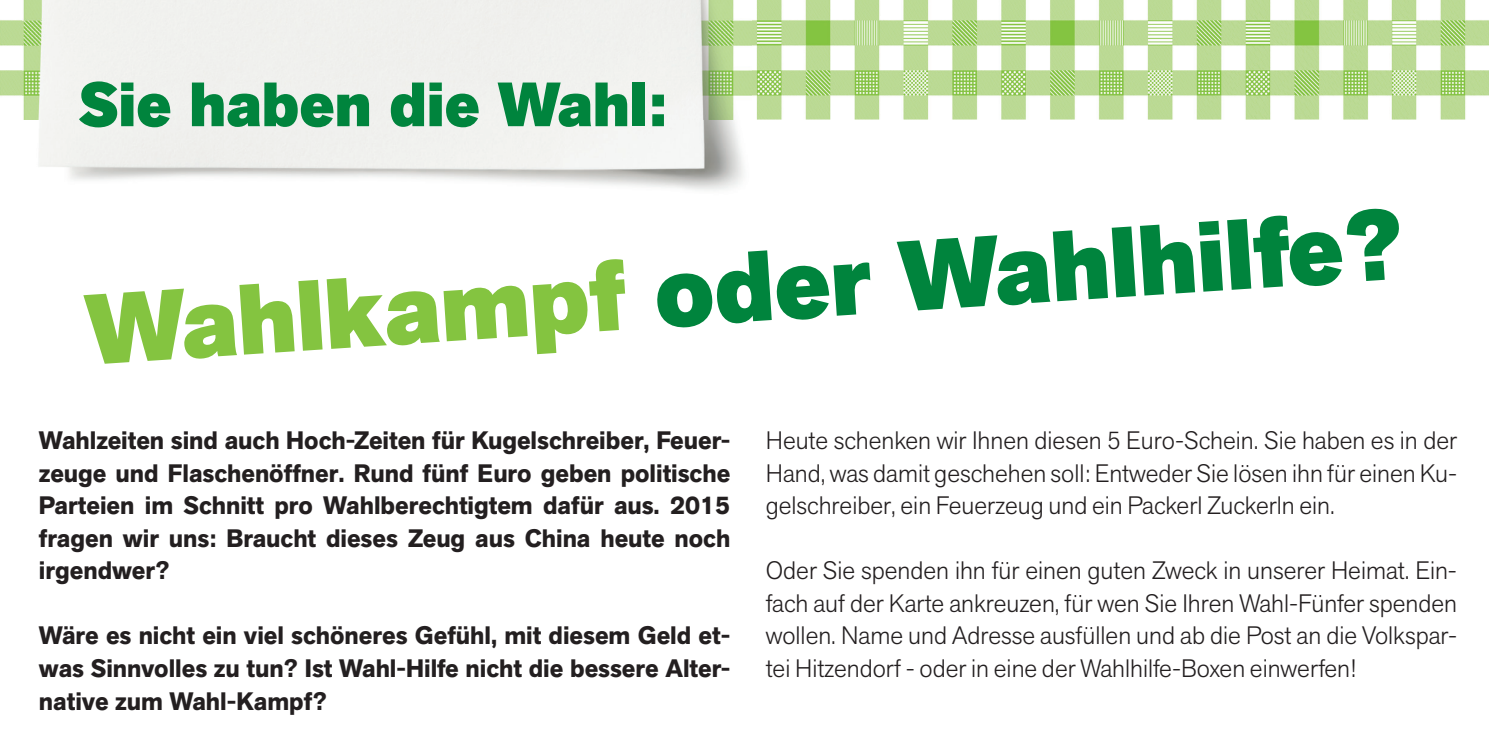
<style>
.page{position:relative;width:1489px;height:745px;background:#fff}
.page>*{position:absolute;margin:0;border:0;box-sizing:border-box;transform-origin:0 0}
.t1{font:800 98.75px "Akzid Grtsk Next";color:#00843d}
.t2{font:800 61.75px "Akzid Grtsk Next";color:#00843d}
.t3{font:300 25px/32.5px "Akzid Grtsk Next";color:#231f20;text-align:justify}
.t4{font:700 25px/32.5px "Akzid Grtsk Next";color:#231f20;text-align:justify}
.s1{color:#84c440}
</style>
<div class="page">
<img style="left:0;top:0;width:1488px;height:119px">
<img style="left:22px;top:0;width:730px;height:190px">
<h2 class="t2" style="left:79px;top:64px;width:589px">Sie haben die Wahl:</h2>
<h1 class="t1" style="left:81px;top:270px;width:1321px;rotate:-4deg"><span class="s1">Wahlkampf</span> oder Wahlhilfe?</h1>
<p class="t4" style="left:39px;top:424px;width:692px">Wahlzeiten sind auch Hoch-Zeiten für Kugelschreiber, Feuer&shy;zeuge und Flaschenöffner. Rund fünf Euro geben politische Parteien im Schnitt pro Wahlberechtigtem dafür aus. 2015 fragen wir uns: Braucht dieses Zeug aus China heute noch irgendwer?</p>
<p class="t4" style="left:39px;top:619px;width:692px">Wäre es nicht ein viel schöneres Gefühl, mit diesem Geld et&shy;was Sinnvolles zu tun? Ist Wahl-Hilfe nicht die bessere Alter&shy;native zum Wahl-Kampf?</p>
<p class="t3" style="left:765px;top:423px;width:693px">Heute schenken wir Ihnen diesen 5 Euro-Schein. Sie haben es in der Hand, was damit geschehen soll: Entweder Sie lösen ihn fü r einen Ku&shy;gelschreiber, ein Feuerzeug und ein Packerl Zuckerln ein.</p>
<p class="t3" style="left:765px;top:553px;width:693px">Oder Sie spenden ihn für einen guten Zweck in unserer Heimat. Ein&shy;fach auf der Karte ankreuzen, für wen Sie Ihren Wahl-Fünfer spenden wollen. Name und Adresse ausfüllen und ab die Post an die Volkspar&shy;tei Hitzendorf - oder in eine der Wahlhilfe-Boxen einwerfen!</p>
</div>
